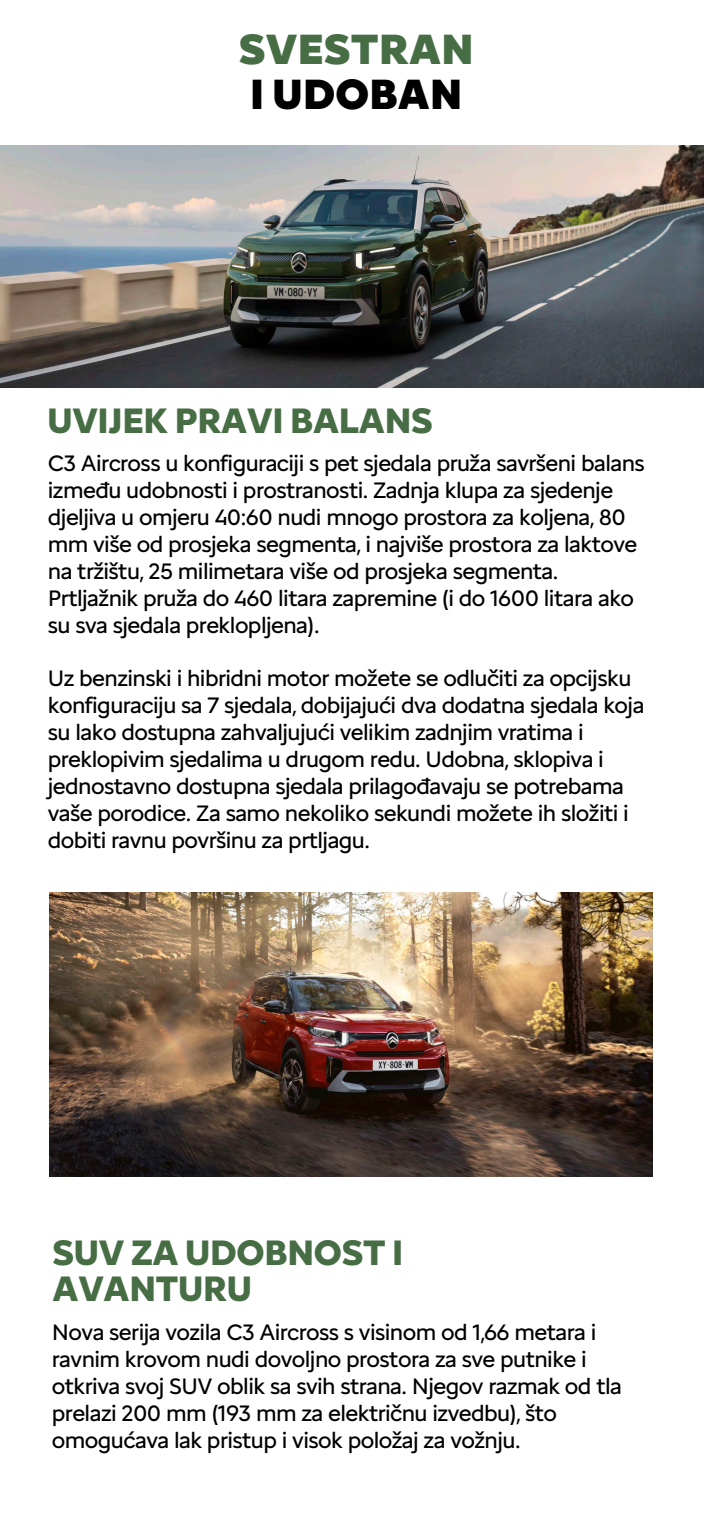
<style>
.page{position:relative;width:704px;height:1523px;background:#fff}
.page>*{position:absolute;margin:0;border:0;box-sizing:border-box;transform-origin:0 0}
.t1{font:900 43.75px "Citroen Type";letter-spacing:-.01em;color:#476d45}
.t2{font:900 43.75px "Citroen Type";letter-spacing:-.01em;color:#000}
.t3{font:700 36.56px/36.6px "Citroen Type";letter-spacing:-.025em;color:#476d45}
.t4{font:23.12px/26.9px "Citroen Type";letter-spacing:-.025em;color:#000}
</style>
<div class="page">
<img style="left:50px;top:892px;width:601px;height:284px">
<img style="left:0;top:145px;width:703px;height:242px">
<h1 class="t1" style="left:238px;top:16px;width:237px">SVESTRAN</h1>
<h1 class="t2" style="left:249px;top:61px;width:214px">I UDOBAN</h1>
<h2 class="t3" style="left:47px;top:400px;width:387px">UVIJEK PRAVI BALANS</h2>
<p class="t4" style="left:48px;top:449px;width:598px">C3 Aircross u konfiguraciji s pet sjedala pruža savršeni balans između udobnosti i prostranosti. Zadnja klupa za sjedenje djeljiva u omjeru 40:60 nudi mnogo prostora za koljena, 80 mm više od prosjeka segmenta, i najviše prostora za laktove na tržištu, 25 milimetara više od prosjeka segmenta.<br>Prtljažnik pruža do 460 litara zapremine (i do 1600 litara ako su sva sjedala preklopljena).</p>
<p class="t4" style="left:48px;top:664px;width:597px">Uz benzinski i hibridni motor možete se odlučiti za opcijsku konfiguraciju sa 7 sjedala, dobijajući dva dodatna sjedala koja su lako dostupna zahvaljujući velikim zadnjim vratima i preklopivim sjedalima u drugom redu. Udobna, sklopiva i jednostavno dostupna sjedala prilagođavaju se potrebama vaše porodice. Za samo nekoliko sekundi možete ih složiti i dobiti ravnu površinu za prtljagu.</p>
<h2 class="t3" style="left:52px;top:1231px;width:353px">SUV ZA UDOBNOST I<br>AVANTURU</h2>
<p class="t4" style="left:52px;top:1317px;width:571px">Nova serija vozila C3 Aircross s visinom od 1,66 metara i ravnim krovom nudi dovoljno prostora za sve putnike i otkriva svoj SUV oblik sa svih strana. Njegov razmak od tla prelazi 200 mm (193 mm za električnu izvedbu), što omogućava lak pristup i visok položaj za vožnju.</p>
</div>
